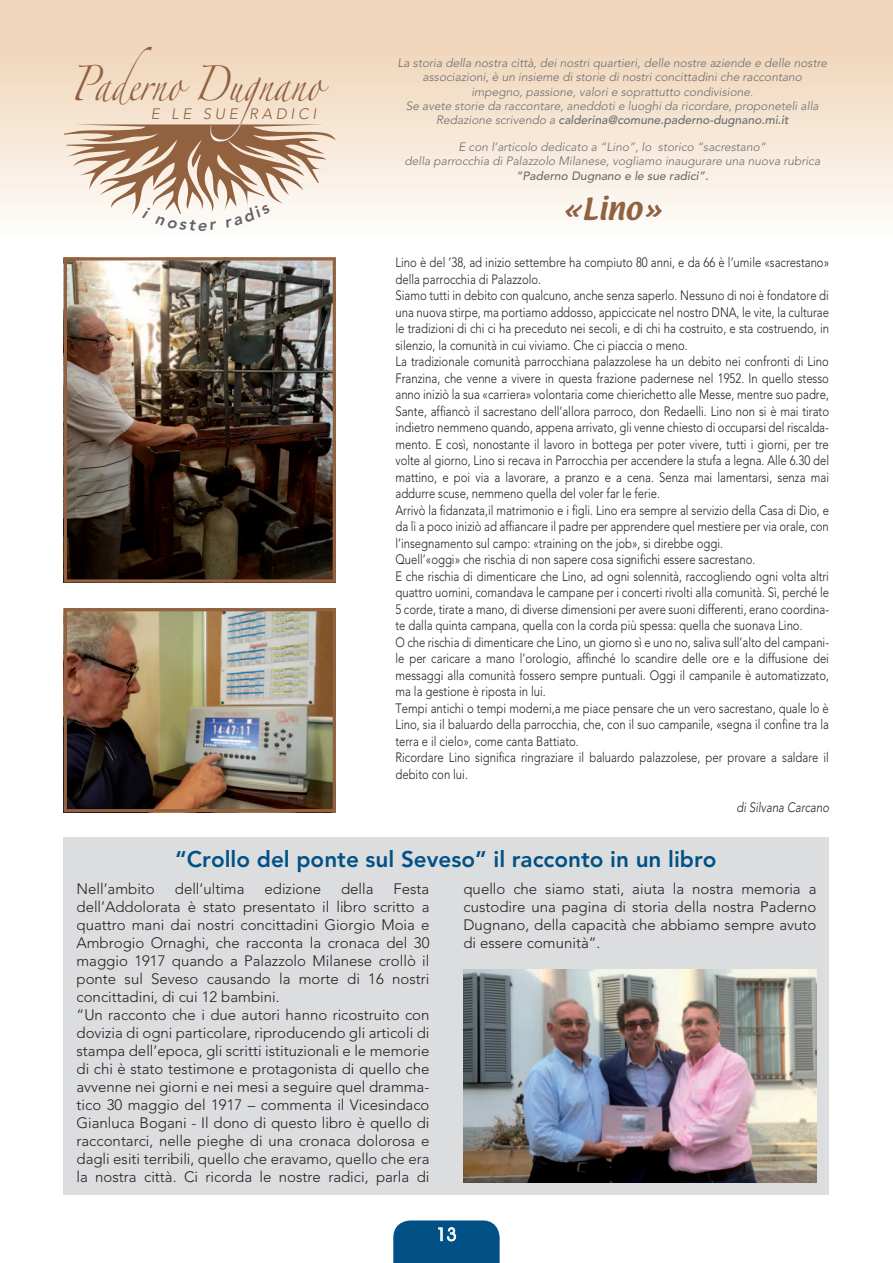
<style>
.page{position:relative;width:893px;height:1263px;background:#fff}
.page>*{position:absolute;margin:0;border:0;box-sizing:border-box;transform-origin:0 0}
.t1{font:31.5px "Zapfino";color:#916140;scale:.76 1}
.t2{font:31.5px "Zapfino";color:#fff;scale:.76 1}
.t3{font:27px "Textile";color:#916140}
.t4{font:800 22.5px "Avenir LT Std";color:#015186}
.t5{font:18px "Avant Garde IT Cby BT";color:#fff}
.t6{font:300 15px/18px "Avenir LT Std";color:#231f20}
.t7{font:italic 300 15px "Avenir LT Std";letter-spacing:.25em;color:#916140}
.t8{font:300 13.5px/16.5px "Avenir LT Std";color:#231f20;scale:.84 1}
.t9{font:italic 300 13.5px "Avenir LT Std";color:#231f20;scale:.84 1}
.t10{font:italic 300 12px/14.4px "Avenir LT Std";color:#6c6d70;text-align:center}
.s1{font-weight:500}
</style>
<div class="page">
<div style="left:0;top:0;width:893px;height:242px;background:linear-gradient(to bottom,#eecfb0,#fefcf9)"></div>
<svg style="left:393px;top:1220px;width:107px;height:43px;background:#115b8d"></svg>
<div style="left:64px;top:838px;width:765px;height:357px;background:#dcdddf"></div>
<img style="left:463px;top:969px;width:353px;height:213px">
<img style="left:64px;top:257px;width:272px;height:326px">
<img style="left:64px;top:608px;width:272px;height:204px">
<svg style="left:64px;top:124px;width:272px;height:107px"></svg>
<p class="t1" style="left:71px;top:71px;width:331px">Paderno Du nano</p>
<p class="t7" style="left:151px;top:107px;width:167px">E LE SUE RADICI</p>
<p class="t2" style="left:243px;top:71px;width:68px">g</p>
<p class="t10" style="left:398px;top:56px;width:431px">La storia della nostra città, dei nostri quartieri, delle nostre aziende e delle nostre associazioni, è un insieme di storie di nostri concittadini che raccontano impegno, passione, valori e soprattutto condivisione.<br>Se avete storie da raccontare, aneddoti e luoghi da ricordare, proponeteli alla Redazione scrivendo a <span class="s1">calderina@comune.paderno-dugnano.mi.it</span></p>
<p class="t10" style="left:404px;top:140px;width:417px">E con l’articolo dedicato a “Lino”, lo storico “sacrestano“<br>della parrocchia di Palazzolo Milanese, vogliamo inaugurare una nuova rubrica <span class="s1">“Paderno Dugnano e le sue radici”.</span></p>
<p class="t3" style="left:563px;top:189px;width:100px">«Lino»</p>
<p class="t8" style="left:395px;top:255px;width:518px">Lino è del ’38, ad inizio settembre ha compiuto 80 anni, e da 66 è l’umile «sacrestano» della parrocchia di Palazzolo.<br>Siamo tutti in debito con qualcuno, anche senza saperlo. Nessuno di noi è fondatore di una nuova stirpe, ma portiamo addosso, appiccicate nel nostro DNA, le vite, la culturae le tradizioni di chi ci ha preceduto nei secoli, e di chi ha costruito, e sta costruendo, in silenzio, la comunità in cui viviamo. Che ci piaccia o meno.<br>La tradizionale comunità parrocchiana palazzolese ha un debito nei confronti di Lino Franzina, che venne a vivere in questa frazione padernese nel 1952. In quello stesso anno iniziò la sua «carriera» volontaria come chierichetto alle Messe, mentre suo padre, Sante, affiancò il sacrestano dell’allora parroco, don Redaelli. Lino non si è mai tirato indietro nemmeno quando, appena arrivato, gli venne chiesto di occuparsi del riscalda&shy;mento. E così, nonostante il lavoro in bottega per poter vivere, tutti i giorni, per tre volte al giorno, Lino si recava in Parrocchia per accendere la stufa a legna. Alle 6.30 del mattino, e poi via a lavorare, a pranzo e a cena. Senza mai lamentarsi, senza mai addurre scuse, nemmeno quella del voler far le ferie.<br>Arrivò la fidanzata,il matrimonio e i figli. Lino era sempre al servizio della Casa di Dio, e da lì a poco iniziò ad affiancare il padre per apprendere quel mestiere per via orale, con l’insegnamento sul campo: «training on the job», si direbbe oggi.<br>Quell’«oggi» che rischia di non sapere cosa significhi essere sacrestano.<br>E che rischia di dimenticare che Lino, ad ogni solennità, raccogliendo ogni volta altri quattro uomini, comandava le campane per i concerti rivolti alla comunità. Sì, perché le 5 corde, tirate a mano, di diverse dimensioni per avere suoni differenti, erano coordina&shy;te dalla quinta campana, quella con la corda più spessa: quella che suonava Lino.<br>O che rischia di dimenticare che Lino, un giorno sì e uno no, saliva sull’alto del campani&shy;le per caricare a mano l’orologio, affinché lo scandire delle ore e la diffusione dei messaggi alla comunità fossero sempre puntuali. Oggi il campanile è automatizzato, ma la gestione è riposta in lui.<br>Tempi antichi o tempi moderni,a me piace pensare che un vero sacrestano, quale lo è Lino, sia il baluardo della parrocchia, che, con il suo campanile, «segna il confine tra la terra e il cielo», come canta Battiato.<br>Ricordare Lino significa ringraziare il baluardo palazzolese, per provare a saldare il debito con lui.</p>
<p class="t9" style="left:736px;top:801px;width:112px">di Silvana Carcano</p>
<p class="t4" style="left:175px;top:848px;width:543px">“Crollo del ponte sul Seveso” il racconto in un libro</p>
<p class="t6" style="left:77px;top:880px;width:354px;text-indent:317px">Festa dell’Addolorata è stato presentato il libro scritto a quattro mani dai nostri concittadini Giorgio Moia e Ambrogio Ornaghi, che racconta la cronaca del 30 maggio 1917 quando a Palazzolo Milanese crollò il ponte sul Seveso causando la morte di 16 nostri concittadini, di cui 12 bambini.<br>“Un racconto che i due autori hanno ricostruito con dovizia di ogni particolare, riproducendo gli articoli di stampa dell’epoca, gli scritti istituzionali e le memorie di chi è stato testimone e protagonista di quello che avvenne nei giorni e nei mesi a seguire quel dramma&shy;tico 30 maggio del 1917 – commenta il Vicesindaco Gianluca Bogani - Il dono di questo libro è quello di raccontarci, nelle pieghe di una cronaca dolorosa e dagli esiti terribili, quello che eravamo, quello che era la nostra città. Ci ricorda le nostre radici, parla di</p>
<p class="t6" style="left:463px;top:880px;width:354px;text-align:justify">quello che siamo stati, aiuta la nostra memoria a custodire una pagina di storia della nostra Paderno Dugnano, della capacità che abbiamo sempre avuto di essere comunità”.</p>
<p class="t6" style="left:77px;top:880px;width:80px">Nell’ambito</p>
<p class="t6" style="left:175px;top:880px;width:71px">dell’ultima</p>
<p class="t6" style="left:264px;top:880px;width:58px">edizione</p>
<p class="t6" style="left:341px;top:880px;width:34px">della</p>
<p class="t5" style="left:436px;top:1228px;width:22px">13</p>
</div>
